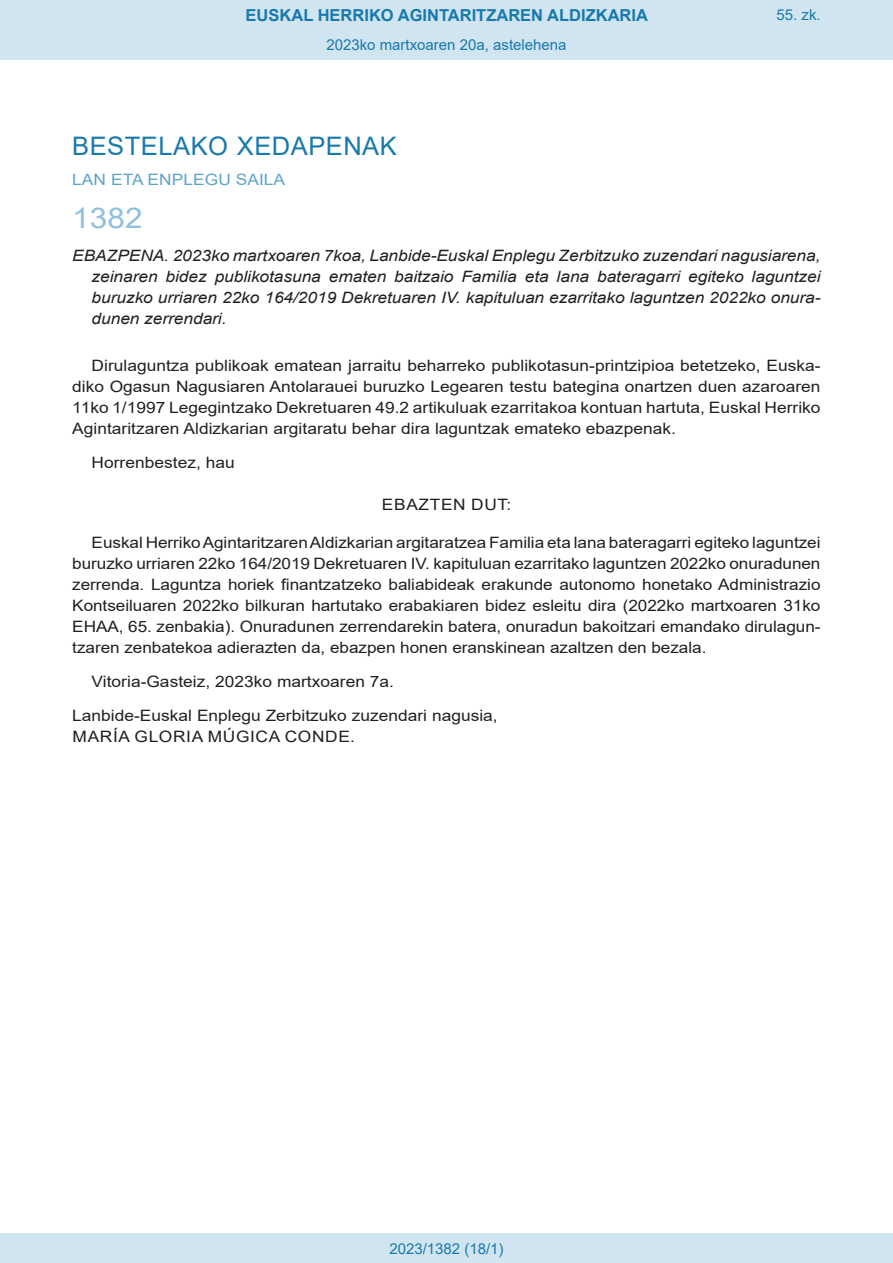
<style>
.page{position:relative;width:893px;height:1263px;background:#fff}
.page>*{position:absolute;margin:0;border:0;box-sizing:border-box;transform-origin:0 0}
.BOPVOrden{font:28.5px "Arial";color:#90c0db;scale:1.11 1}
.BOPVSeccion{font:25.5px "Arial";letter-spacing:.02em;color:#1879ad}
.t1{font:700 16.5px "Arial";color:#1879ad}
.BOPVDetalle{font:15.6px/21px "Arial";color:#231f20;text-align:justify;scale:1.09 1}
.BOPVDetalle-2{font:15.6px/21px "Arial";color:#231f20;text-align:justify;scale:1.11 1}
.BOPVTitulo{font:italic 15.6px/21px "Arial";letter-spacing:-.005em;color:#231f20;text-align:justify;scale:1.11 1}
.BOPVFirmaPuesto{font:15.6px "Arial";color:#231f20;scale:1.11 1}
.BOPVFirmaLugFec{font:15.6px "Arial";color:#231f20;scale:1.11 1}
.BOPVFirmaNombre{font:15.6px "Arial";letter-spacing:.035em;color:#231f20;scale:1.11 1}
.BOPVOrganismo{font:15.6px "Arial";letter-spacing:.005em;color:#5ea4ca;scale:1.11 1}
.BOPVClave{font:15.6px "Arial";letter-spacing:.035em;color:#231f20;scale:1.11 1}
.Paginacion_Centro{font:15px "Arial";color:#1879ad}
</style>
<div class="page">
<div style="left:0;top:0;width:893px;height:60px;background:#d0e5f0"></div>
<div style="left:0;top:1233px;width:893px;height:30px;background:#d0e5f0"></div>
<p class="t1" style="left:246px;top:3px;width:404px">EUSKAL HERRIKO AGINTARITZAREN ALDIZKARIA</p>
<p class="Paginacion_Centro" style="left:326px;top:35px;width:242px">2023ko martxoaren 20a, astelehena</p>
<p class="Paginacion_Centro" style="left:776px;top:5px;width:46px">55. zk.</p>
<p class="BOPVSeccion" style="left:72px;top:128px;width:326px">BESTELAKO XEDAPENAK</p>
<p class="BOPVOrganismo" style="left:72px;top:169px;width:193px">LAN ETA ENPLEGU SAILA</p>
<p class="BOPVOrden" style="left:72px;top:198px;width:65px">1382</p>
<p class="BOPVTitulo" style="left:92px;top:246px;width:658px;text-indent:-19px">EBAZPENA. 2023ko martxoaren 7koa, Lanbide-Euskal Enplegu Zerbitzuko zuzendari nagusiarena, zeinaren bidez publikotasuna ematen baitzaio Familia eta lana bateragarri egiteko laguntzei buruzko urriaren 22ko 164/2019 Dekretuaren IV. kapituluan ezarritako laguntzen 2022ko onura&shy;dunen zerrendari.</p>
<p class="BOPVDetalle-2" style="left:72px;top:355px;width:676px;text-indent:19px">Dirulaguntza publikoak ematean jarraitu beharreko publikotasun-printzipioa betetzeko, Euska&shy;diko Ogasun Nagusiaren Antolarauei buruzko Legearen testu bategina onartzen duen azaroaren 11ko 1/1997 Legegintzako Dekretuaren 49.2 artikuluak ezarritakoa kontuan hartuta, Euskal Herriko Agintaritzaren Aldizkarian argitaratu behar dira laguntzak emateko ebazpenak.</p>
<p class="BOPVDetalle-2" style="left:92px;top:452px;width:130px">Horrenbestez, hau</p>
<p class="BOPVClave" style="left:382px;top:494px;width:118px">EBAZTEN DUT:</p>
<p class="BOPVDetalle" style="left:72px;top:532px;width:688px;text-indent:19px">Euskal Herriko Agintaritzaren Aldizkarian argitaratzea Familia eta lana bateragarri egiteko laguntzei buruzko urriaren 22ko 164/2019 Dekretuaren IV. kapituluan ezarritako laguntzen 2022ko onuradunen zerrenda. Laguntza horiek finantzatzeko baliabideak erakunde autonomo honetako Administrazio Kontseiluaren 2022ko bilkuran hartutako erabakiaren bidez esleitu dira (2022ko martxoaren 31ko EHAA, 65. zenbakia). Onuradunen zerrendarekin batera, onuradun bakoitzari emandako dirulagun&shy;tzaren zenbatekoa adierazten da, ebazpen honen eranskinean azaltzen den bezala.</p>
<p class="BOPVFirmaLugFec" style="left:92px;top:671px;width:274px">Vitoria-Gasteiz, 2023ko martxoaren 7a.</p>
<p class="BOPVFirmaPuesto" style="left:72px;top:704px;width:385px">Lanbide-Euskal Enplegu Zerbitzuko zuzendari nagusia,</p>
<p class="BOPVFirmaNombre" style="left:73px;top:725px;width:256px">MARÍA GLORIA MÚGICA CONDE.</p>
<p class="Paginacion_Centro" style="left:389px;top:1238px;width:116px">2023/1382 (18/1)</p>
</div>
